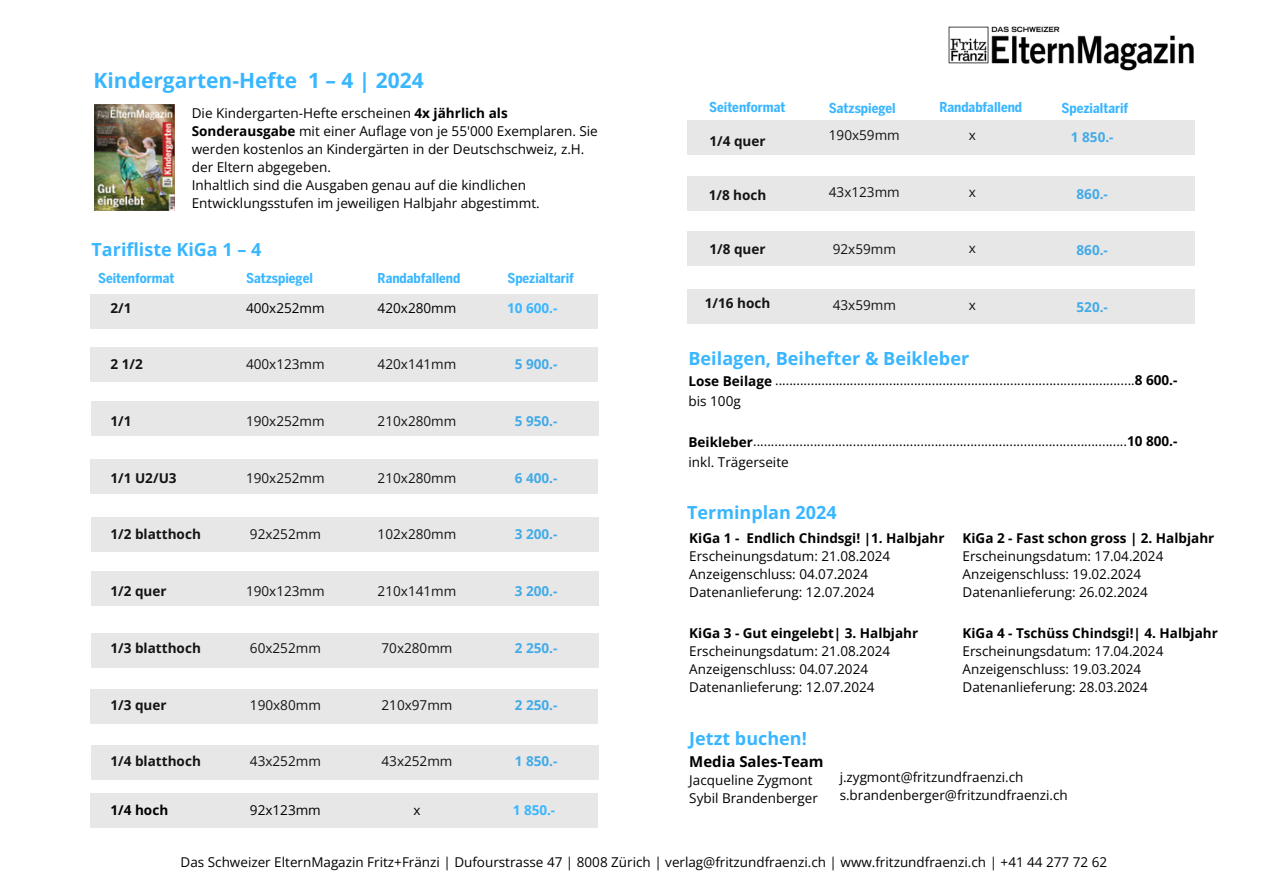
<style>
.page{position:relative;width:1263px;height:894px;background:#fff}
.page>*{position:absolute;margin:0;border:0;box-sizing:border-box;transform-origin:0 0}
.t1{font:700 21px "Open Sans";color:#38b6ff}
.t2{font:700 18px "Open Sans";color:#38b6ff}
.t3{font:700 15px "Open Sans";color:#000}
.t4{font:13.5px/18px "Open Sans";color:#000}
.t5{font:700 13.5px "Open Sans";color:#000}
.t6{font:700 13.5px "Benton Sans Cond";color:#38b6ff}
.t7{font:700 13.5px "Open Sans";color:#38b6ff}
.s1{font-weight:700}
</style>
<div class="page">
<img style="left:948px;top:26px;width:246px;height:45px">
<div style="left:90px;top:294px;width:508px;height:34px;background:#e7e7e7"></div>
<img style="left:94px;top:105px;width:80px;height:105px">
<div style="left:90px;top:347px;width:508px;height:35px;background:#e7e7e7"></div>
<div style="left:92px;top:401px;width:507px;height:34px;background:#e7e7e7"></div>
<div style="left:90px;top:459px;width:508px;height:34px;background:#e7e7e7"></div>
<div style="left:92px;top:517px;width:507px;height:34px;background:#e7e7e7"></div>
<div style="left:92px;top:571px;width:507px;height:34px;background:#e7e7e7"></div>
<div style="left:92px;top:633px;width:507px;height:34px;background:#e7e7e7"></div>
<div style="left:90px;top:689px;width:508px;height:34px;background:#e7e7e7"></div>
<div style="left:92px;top:744px;width:507px;height:35px;background:#e7e7e7"></div>
<div style="left:687px;top:120px;width:508px;height:34px;background:#e7e7e7"></div>
<div style="left:687px;top:176px;width:508px;height:34px;background:#e7e7e7"></div>
<div style="left:687px;top:231px;width:508px;height:35px;background:#e7e7e7"></div>
<div style="left:687px;top:289px;width:508px;height:34px;background:#e7e7e7"></div>
<div style="left:90px;top:792px;width:508px;height:35px;background:#e7e7e7"></div>
<h5 class="t1" style="left:94px;top:66px;width:332px">Kindergarten-Hefte 1 – 4 | 2024</h5>
<h5 class="t4" style="left:192px;top:104px;width:408px">Die Kindergarten-Hefte erscheinen <span class="s1">4x jährlich als Sonderausgabe</span> mit einer Auflage von je 55'000 Exemplaren. Sie werden kostenlos an Kindergärten in der Deutschschweiz, z.H. der Eltern abgegeben.</h5>
<h5 class="t4" style="left:192px;top:176px;width:349px">Inhaltlich sind die Ausgaben genau auf die kindlichen<br>Entwicklungsstufen im jeweiligen Halbjahr abgestimmt.</h5>
<p class="t2" style="left:92px;top:237px;width:171px">Tarifliste KiGa 1 – 4</p>
<p class="t6" style="left:98px;top:270px;width:78px">Seitenformat</p>
<p class="t6" style="left:246px;top:270px;width:68px">Satzspiegel</p>
<p class="t6" style="left:378px;top:270px;width:84px">Randabfallend</p>
<h5 class="t6" style="left:507px;top:270px;width:68px">Spezialtarif</h5>
<h5 class="t6" style="left:709px;top:99px;width:78px">Seitenformat</h5>
<h5 class="t6" style="left:829px;top:100px;width:68px">Satzspiegel</h5>
<h5 class="t6" style="left:939px;top:99px;width:84px">Randabfallend</h5>
<h5 class="t6" style="left:1062px;top:100px;width:68px">Spezialtarif</h5>
<p class="t5" style="left:709px;top:132px;width:58px">1/4 quer</p>
<p class="t4" style="left:829px;top:126px;width:72px">190x59mm</p>
<h5 class="t4" style="left:969px;top:126px;width:9px">x</h5>
<p class="t7" style="left:1071px;top:127px;width:44px">1 850.-</p>
<p class="t5" style="left:709px;top:186px;width:59px">1/8 hoch</p>
<p class="t4" style="left:829px;top:183px;width:72px">43x123mm</p>
<h5 class="t4" style="left:969px;top:182px;width:9px">x</h5>
<p class="t7" style="left:1076px;top:184px;width:33px">860.-</p>
<p class="t5" style="left:709px;top:240px;width:58px">1/8 quer</p>
<h5 class="t4" style="left:833px;top:239px;width:65px">92x59mm</h5>
<h5 class="t4" style="left:969px;top:239px;width:9px">x</h5>
<p class="t7" style="left:1076px;top:241px;width:33px">860.-</p>
<p class="t5" style="left:110px;top:298px;width:23px">2/1</p>
<h5 class="t4" style="left:246px;top:298px;width:80px">400x252mm</h5>
<h5 class="t5" style="left:705px;top:294px;width:67px">1/16 hoch</h5>
<h5 class="t4" style="left:378px;top:298px;width:80px">420x280mm</h5>
<p class="t7" style="left:507px;top:298px;width:52px">10 600.-</p>
<p class="t4" style="left:833px;top:296px;width:65px">43x59mm</p>
<h5 class="t4" style="left:969px;top:296px;width:9px">x</h5>
<p class="t7" style="left:1076px;top:297px;width:33px">520.-</p>
<p class="t5" style="left:110px;top:355px;width:34px">2 1/2</p>
<p class="t5" style="left:110px;top:411px;width:23px">1/1</p>
<h5 class="t4" style="left:246px;top:355px;width:80px">400x123mm</h5>
<h5 class="t4" style="left:246px;top:411px;width:80px">190x252mm</h5>
<h5 class="t4" style="left:378px;top:355px;width:80px">420x141mm</h5>
<h4 class="t4" style="left:378px;top:411px;width:80px">210x280mm</h4>
<p class="t7" style="left:515px;top:355px;width:44px">5 900.-</p>
<p class="t7" style="left:515px;top:411px;width:44px">5 950.-</p>
<h3 class="t2" style="left:688px;top:345px;width:282px">Beilagen, Beihefter &amp; Beikleber</h3>
<h3 class="t4" style="left:688px;top:368px;width:490px;line-height:21.6px"><span class="s1">Lose Beilage</span> .....................................................................................................<span class="s1">8 600.- </span>bis 100g</h3>
<p class="t4" style="left:688px;top:431px;width:490px"><span class="s1">Beikleber</span>.........................................................................................................<span class="s1">10 800.-</span></p>
<p class="t4" style="left:688px;top:452px;width:102px">inkl. Trägerseite</p>
<h2 class="t5" style="left:110px;top:468px;width:68px">1/1 U2/U3</h2>
<h5 class="t4" style="left:246px;top:468px;width:80px">190x252mm</h5>
<h5 class="t4" style="left:378px;top:468px;width:80px">210x280mm</h5>
<p class="t7" style="left:515px;top:468px;width:44px">6 400.-</p>
<h5 class="t5" style="left:110px;top:525px;width:92px">1/2 blatthoch</h5>
<h5 class="t5" style="left:110px;top:581px;width:58px">1/2 quer</h5>
<h5 class="t4" style="left:250px;top:525px;width:72px">92x252mm</h5>
<h5 class="t4" style="left:246px;top:581px;width:80px">190x123mm</h5>
<h5 class="t4" style="left:378px;top:525px;width:80px">102x280mm</h5>
<h5 class="t4" style="left:378px;top:581px;width:80px">210x141mm</h5>
<p class="t7" style="left:515px;top:525px;width:44px">3 200.-</p>
<p class="t7" style="left:515px;top:581px;width:44px">3 200.-</p>
<p class="t2" style="left:687px;top:499px;width:151px">Terminplan 2024</p>
<p class="t5" style="left:689px;top:528px;width:257px">KiGa 1 - Endlich Chindsgi! |1. Halbjahr</p>
<p class="t4" style="left:689px;top:546px;width:202px">Erscheinungsdatum: 21.08.2024</p>
<p class="t4" style="left:689px;top:564px;width:180px">Anzeigenschluss: 04.07.2024</p>
<p class="t4" style="left:689px;top:582px;width:187px">Datenanlieferung: 12.07.2024</p>
<p class="t5" style="left:962px;top:528px;width:253px">KiGa 2 - Fast schon gross | 2. Halbjahr</p>
<p class="t4" style="left:962px;top:546px;width:202px">Erscheinungsdatum: 17.04.2024</p>
<p class="t4" style="left:962px;top:564px;width:180px">Anzeigenschluss: 19.02.2024</p>
<p class="t4" style="left:962px;top:582px;width:187px">Datenanlieferung: 26.02.2024</p>
<h5 class="t5" style="left:110px;top:638px;width:92px">1/3 blatthoch</h5>
<h5 class="t4" style="left:250px;top:638px;width:72px">60x252mm</h5>
<h5 class="t4" style="left:381px;top:638px;width:72px">70x280mm</h5>
<p class="t7" style="left:515px;top:638px;width:44px">2 250.-</p>
<p class="t5" style="left:689px;top:623px;width:230px">KiGa 3 - Gut eingelebt| 3. Halbjahr</p>
<p class="t4" style="left:689px;top:641px;width:202px">Erscheinungsdatum: 21.08.2024</p>
<p class="t4" style="left:689px;top:659px;width:180px">Anzeigenschluss: 04.07.2024</p>
<p class="t4" style="left:689px;top:677px;width:187px">Datenanlieferung: 12.07.2024</p>
<p class="t5" style="left:962px;top:623px;width:257px">KiGa 4 - Tschüss Chindsgi!| 4. Halbjahr</p>
<p class="t4" style="left:962px;top:641px;width:202px">Erscheinungsdatum: 17.04.2024</p>
<p class="t4" style="left:962px;top:659px;width:180px">Anzeigenschluss: 19.03.2024</p>
<p class="t4" style="left:962px;top:677px;width:187px">Datenanlieferung: 28.03.2024</p>
<h5 class="t5" style="left:110px;top:695px;width:58px">1/3 quer</h5>
<h5 class="t4" style="left:250px;top:695px;width:72px">190x80mm</h5>
<h5 class="t4" style="left:381px;top:695px;width:72px">210x97mm</h5>
<p class="t7" style="left:515px;top:695px;width:44px">2 250.-</p>
<p class="t5" style="left:110px;top:751px;width:92px">1/4 blatthoch</p>
<h5 class="t4" style="left:250px;top:751px;width:72px">43x252mm</h5>
<h5 class="t4" style="left:381px;top:751px;width:72px">43x252mm</h5>
<p class="t7" style="left:515px;top:751px;width:44px">1 850.-</p>
<p class="t5" style="left:110px;top:800px;width:59px">1/4 hoch</p>
<p class="t4" style="left:250px;top:800px;width:72px">92x123mm</p>
<p class="t4" style="left:413px;top:801px;width:9px">x</p>
<p class="t7" style="left:513px;top:800px;width:44px">1 850.-</p>
<p class="t2" style="left:689px;top:726px;width:119px">Jetzt buchen!</p>
<p class="t3" style="left:689px;top:750px;width:136px">Media Sales-Team</p>
<p class="t4" style="left:689px;top:770px;width:125px">Jacqueline Zygmont</p>
<p class="t4" style="left:689px;top:788px;width:130px">Sybil Brandenberger</p>
<h2 class="t4" style="left:840px;top:767px;width:185px">j.zygmont@fritzundfraenzi.ch</h2>
<p class="t4" style="left:840px;top:785px;width:230px">s.brandenberger@fritzundfraenzi.ch</p>
<p class="t4" style="left:181px;top:852px;width:928px">Das Schweizer ElternMagazin Fritz+Fränzi | Dufourstrasse 47 | 8008 Zürich | verlag@fritzundfraenzi.ch | www.fritzundfraenzi.ch | +41 44 277 72 62</p>
</div>
